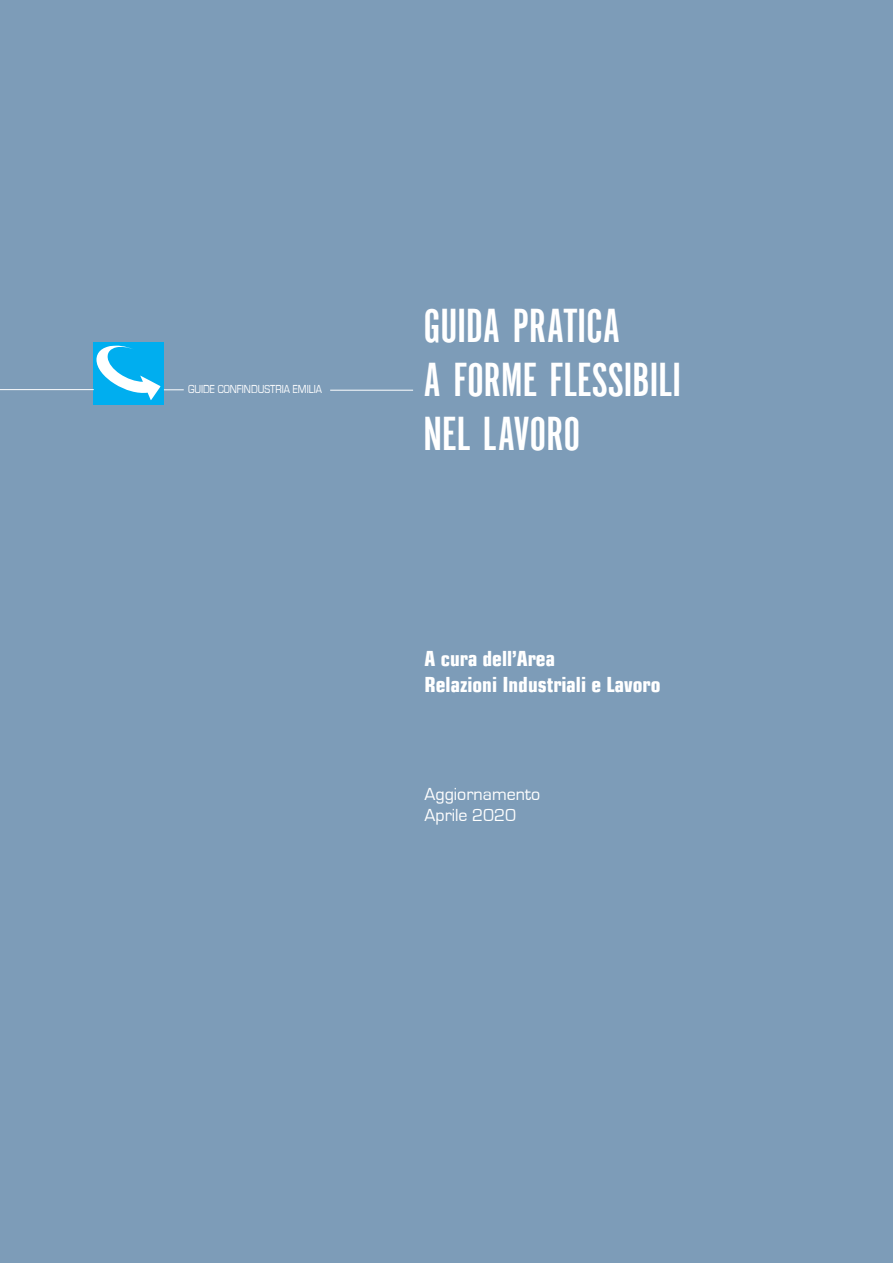
<style>
.page{position:relative;width:893px;height:1263px;background:#7d9cb8}
.page>*{position:absolute;margin:0;border:0;box-sizing:border-box;transform-origin:0 0}
.t1{font:49.5px "Alternate Gothic EF No One";color:#fff}
.t2{font:700 condensed 21px "Eurostile LT";color:#fff}
.t3{font:18px "Eurostile";color:#fff}
.t4{font:12px "Eurostile Cnd";color:#fff}
</style>
<div class="page">
<hr style="left:0;top:389px;width:94px;height:1px;background:#fff">
<svg style="left:94px;top:343px;width:90px;height:62px"></svg>
<hr style="left:330px;top:390px;width:83px;height:1px;background:#fff">
<p class="t4" style="left:188px;top:383px;width:135px">GUIDE CONFINDUSTRIA EMILIA</p>
<p class="t1" style="left:423px;top:300px;width:198px">GUIDA PRATICA</p>
<p class="t1" style="left:423px;top:354px;width:259px">A FORME FLESSIBILI</p>
<p class="t1" style="left:423px;top:408px;width:158px">NEL LAVORO</p>
<p class="t2" style="left:425px;top:646px;width:132px">A cura dell’Area</p>
<p class="t2" style="left:425px;top:671px;width:237px">Relazioni Industriali e Lavoro</p>
<p class="t3" style="left:425px;top:784px;width:117px">Aggiornamento</p>
<p class="t3" style="left:425px;top:805px;width:93px">Aprile 2020</p>
</div>
